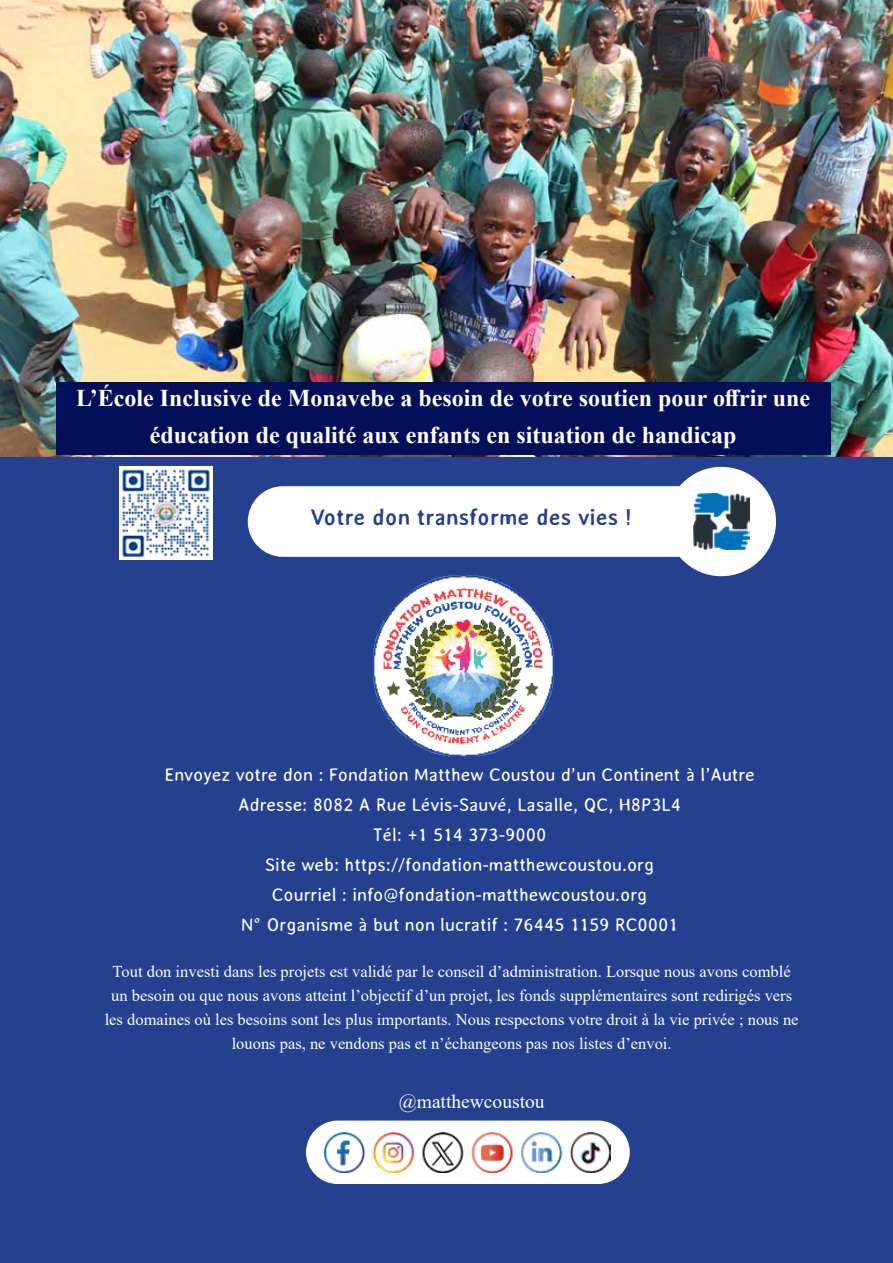
<style>
.page{position:relative;width:893px;height:1263px;background:#fff}
.page>*{position:absolute;margin:0;border:0;box-sizing:border-box;transform-origin:0 0}
.t1{font:700 24px/37.5px "Times New Roman";color:#fff;text-align:center}
.t2{font:700 22.5px "Averia Sans";color:#25408f}
.t3{font:19.5px "Times New Roman";color:#fff}
.t4{font:18px/30px "Averia Sans";color:#fff;text-align:center}
.t5{font:16.5px/24px "Times New Roman";color:#fff;text-align:center}
</style>
<div class="page">
<div style="left:0;top:455px;width:893px;height:808px;background:#25408f"></div>
<img style="left:0;top:0;width:893px;height:456px">
<div style="left:56px;top:382px;width:774px;height:73px;background:#031059"></div>
<div style="left:667px;top:467px;width:109px;height:109px;background:#fff;border-radius:50%"></div>
<div style="left:248px;top:486px;width:522px;height:71px;background:#fff;border-radius:35px"></div>
<img style="left:694px;top:494px;width:55px;height:55px">
<img style="left:120px;top:467px;width:92px;height:92px">
<img style="left:372px;top:575px;width:182px;height:181px">
<div style="left:306px;top:1120px;width:324px;height:64px;background:#fff;border-radius:32px"></div>
<img style="left:325px;top:1132px;width:285px;height:40px">
<h1 class="t1" style="left:76px;top:378px;width:735px">L’École Inclusive de Monavebe a besoin de votre soutien pour offrir une éducation de qualité aux enfants en situation de handicap</h1>
<h2 class="t2" style="left:311px;top:505px;width:323px">Votre don transforme des vies !</h2>
<p class="t4" style="left:164px;top:760px;width:592px">Envoyez votre don : Fondation Matthew Coustou d’un Continent à l’Autre Adresse: 8082 A Rue Lévis-Sauvé, Lasalle, QC, H8P3L4<br>Tél: +1 514 373-9000<br>Site web: https://fondation-matthewcoustou.org<br>Courriel : info@fondation-matthewcoustou.org<br>N° Organisme à but non lucratif : 76445 1159 RC0001</p>
<p class="t5" style="left:105px;top:959px;width:695px">Tout don investi dans les projets est validé par le conseil d’administration. Lorsque nous avons comblé un besoin ou que nous avons atteint l’objectif d’un projet, les fonds supplémentaires sont redirigés vers les domaines où les besoins sont les plus importants. Nous respectons votre droit à la vie privée ; nous ne louons pas, ne vendons pas et n’échangeons pas nos listes d’envoi.</p>
<p class="t3" style="left:399px;top:1087px;width:147px">@matthewcoustou</p>
</div>
